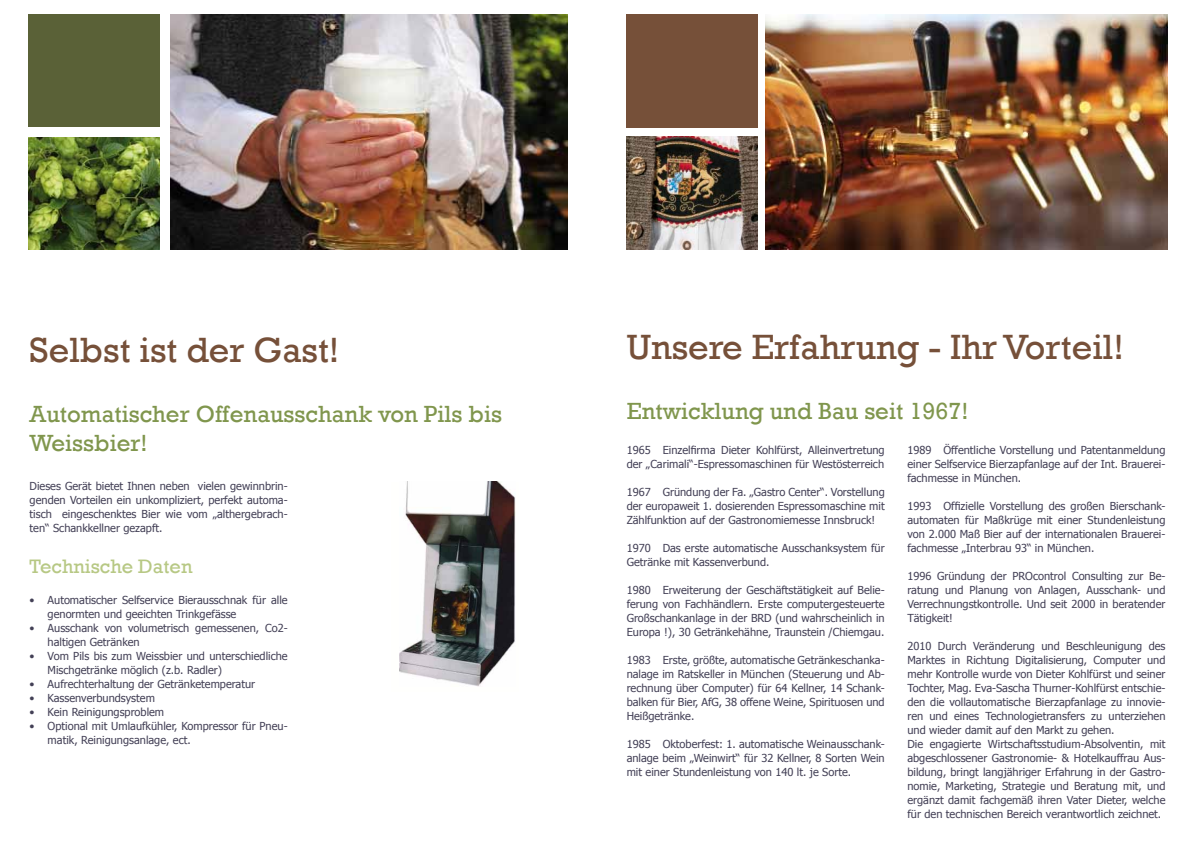
<style>
.page{position:relative;width:1191px;height:842px;background:#fff}
.page>*{position:absolute;margin:0;border:0;box-sizing:border-box;transform-origin:0 0}
.t1{font:36px "Rockwell";color:#765039}
.t2{font:24px/28.8px "Rockwell";color:#80964d}
.t3{font:20px "Rockwell";color:#b7c884}
.t4{font:11px/14px "Tahoma";color:#434056;text-align:justify}
</style>
<div class="page">
<img style="left:171px;top:14px;width:397px;height:235px">
<div style="left:28px;top:14px;width:131px;height:112px;background:#5a6137"></div>
<img style="left:28px;top:137px;width:131px;height:112px">
<img style="left:399px;top:482px;width:116px;height:204px">
<div style="left:626px;top:14px;width:132px;height:114px;background:#765039"></div>
<img style="left:626px;top:136px;width:132px;height:113px">
<img style="left:765px;top:14px;width:402px;height:235px">
<h1 class="t1" style="left:30px;top:329px;width:311px">Selbst ist der Gast!</h1>
<h2 class="t2" style="left:30px;top:400px;width:474px">Automatischer Offenausschank von Pils bis<br>Weissbier!</h2>
<p class="t4" style="left:30px;top:479px;width:259px">Dieses Gerät bietet Ihnen neben vielen gewinnbrin&shy;genden Vorteilen ein unkompliziert, perfekt automa&shy;tisch eingeschenktes Bier wie vom „althergebrach&shy;ten“ Schankkellner gezapft.</p>
<h3 class="t3" style="left:30px;top:555px;width:164px">Technische Daten</h3>
<p class="t4" style="left:48px;top:592px;width:241px;text-indent:-18px">• Automatischer Selfservice Bierausschnak für alle genormten und geeichten Trinkgefässe</p>
<p class="t4" style="left:48px;top:620px;width:241px;text-indent:-18px">• Ausschank von volumetrisch gemessenen, Co2- haltigen Getränken</p>
<p class="t4" style="left:48px;top:648px;width:241px;text-indent:-18px">• Vom Pils bis zum Weissbier und unterschiedliche<br>Mischgetränke möglich (z.b. Radler)</p>
<p class="t4" style="left:30px;top:676px;width:227px">• Aufrechterhaltung der Getränketemperatur</p>
<p class="t4" style="left:30px;top:690px;width:127px">• Kassenverbundsystem</p>
<p class="t4" style="left:30px;top:704px;width:136px">• Kein Reinigungsproblem</p>
<p class="t4" style="left:48px;top:718px;width:241px;text-indent:-18px">• Optional mit Umlaufkühler, Kompressor für Pneu&shy;matik, Reinigungsanlage, ect.</p>
<h1 class="t1" style="left:626px;top:327px;width:499px">Unsere Erfahrung - Ihr Vorteil!</h1>
<h2 class="t2" style="left:626px;top:397px;width:343px">Entwicklung und Bau seit 1967!</h2>
<p class="t4" style="left:626px;top:442px;width:259px">1965 Einzelfirma Dieter Kohlfürst, Alleinvertretung der „Carimali“-Espressomaschinen für Westösterreich</p>
<p class="t4" style="left:626px;top:484px;width:259px">1967 Gründung der Fa. „Gastro Center“. Vorstellung der europaweit 1. dosierenden Espressomaschine mit Zählfunktion auf der Gastronomiemesse Innsbruck!</p>
<p class="t4" style="left:626px;top:540px;width:259px">1970 Das erste automatische Ausschanksystem für<br>Getränke mit Kassenverbund.</p>
<p class="t4" style="left:626px;top:582px;width:259px">1980 Erweiterung der Geschäftstätigkeit auf Belie&shy;ferung von Fachhändlern. Erste computergesteuerte Großschankanlage in der BRD (und wahrscheinlich in Europa !), 30 Getränkehähne, Traunstein /Chiemgau.</p>
<p class="t4" style="left:626px;top:652px;width:259px">1983 Erste, größte, automatische Getränkeschanka&shy;nalage im Ratskeller in München (Steuerung und Ab&shy;rechnung über Computer) für 64 Kellner, 14 Schank&shy;balken für Bier, AfG, 38 offene Weine, Spirituosen und Heißgetränke.</p>
<p class="t4" style="left:626px;top:736px;width:259px">1985 Oktoberfest: 1. automatische Weinausschank&shy;anlage beim „Weinwirt“ für 32 Kellner, 8 Sorten Wein mit einer Stundenleistung von 140 lt. je Sorte.</p>
<p class="t4" style="left:907px;top:442px;width:259px">1989 Öffentliche Vorstellung und Patentanmeldung einer Selfservice Bierzapfanlage auf der Int. Brauerei&shy;fachmesse in München.</p>
<p class="t4" style="left:907px;top:498px;width:259px">1993 Offizielle Vorstellung des großen Bierschank&shy;automaten für Maßkrüge mit einer Stundenleistung von 2.000 Maß Bier auf der internationalen Brauerei&shy;fachmesse „Interbrau 93“ in München.</p>
<p class="t4" style="left:907px;top:568px;width:259px">1996 Gründung der PROcontrol Consulting zur Be&shy;ratung und Planung von Anlagen, Ausschank- und Verrechnungstkontrolle. Und seit 2000 in beratender Tätigkeit!</p>
<p class="t4" style="left:907px;top:638px;width:259px;text-align:left">2010 Durch Veränderung und Beschleunigung des Marktes in Richtung Digitalisierung, Computer und mehr Kontrolle wurde von Dieter Kohlfürst und seiner Tochter, Mag. Eva-Sascha Thurner-Kohlfürst entschie&shy;den die vollautomatische Bierzapfanlage zu innovie&shy;ren und eines Technologietransfers zu unterziehen und wieder damit auf den Markt zu gehen.<br>Die engagierte Wirtschaftsstudium-Absolventin, mit abgeschlossener Gastronomie- &amp; Hotelkauffrau Aus&shy;bildung, bringt langjähriger Erfahrung in der Gastro&shy;nomie, Marketing, Strategie und Beratung mit, und ergänzt damit fachgemäß ihren Vater Dieter, welche für den technischen Bereich verantwortlich zeichnet.</p>
</div>
